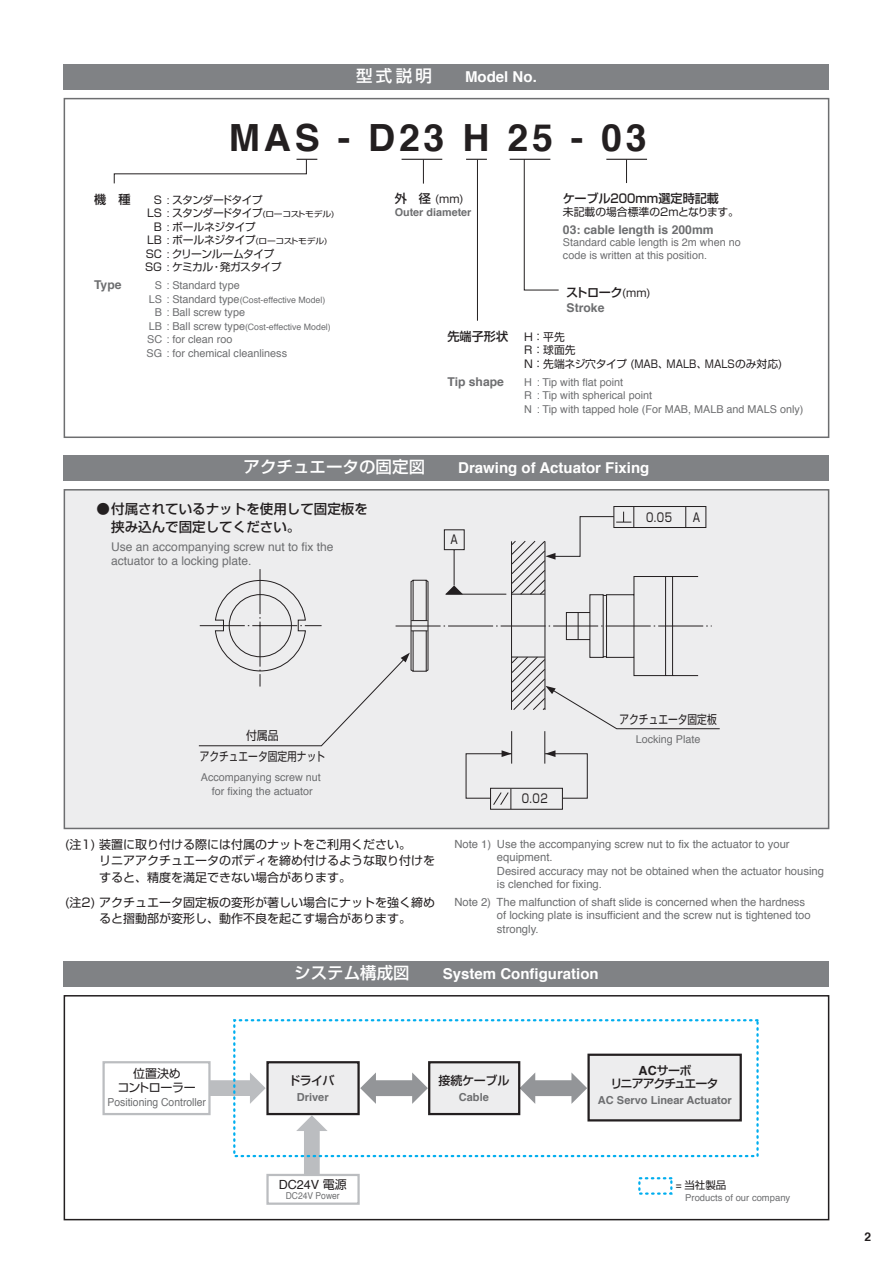
<style>
.page{position:relative;width:893px;height:1263px;background:#fff}
.page>*{position:absolute;margin:0;border:0;box-sizing:border-box;transform-origin:0 0}
.t1{font:700 37.5px "Helvetica";letter-spacing:.1em;color:#231f20}
.t2{font:700 15px "Helvetica";color:#fff}
.t3{font:13.5px/18px "Shin Go Pro Medium 90 pv RKSJ H";color:#231f20}
.t4{font:12.6px "Helvetica";color:#231f20}
.t5{font:700 12.15px "Helvetica";color:#6d6e70}
.t6{font:12.15px "Shin Go Pro Regular 90 pv RKSJ H";color:#231f20;scale:.8 1}
.t7{font:12.15px "Shin Go Pro Medium 90 pv RKSJ H";color:#231f20}
.t8{font:12.15px "Shin Go Pro Regular 90 pv RKSJ H";color:#231f20;scale:.9 1}
.t9{font:12px/16.5px "Shin Go Pro Regular 90 pv RKSJ H";color:#231f20;text-align:justify}
.t10{font:12px/13.5px "Helvetica";color:#6d6e70}
.t11{font:12px/13.5px "Shin Go Pro Medium 90 pv RKSJ H";letter-spacing:-.07em;color:#231f20;text-align:center}
.t12{font:12px/13.5px "Shin Go Pro Regular 90 pv RKSJ H";letter-spacing:-.03em;color:#231f20;text-align:center}
.t13{font:700 12px "Helvetica";color:#231f20}
.t14{font:11.25px/13.5px "Helvetica";color:#6d6e70}
.t15{font:700 10.95px "Helvetica";color:#6d6e70}
.t16{font:10.95px "Helvetica";color:#6d6e70;scale:.94 1}
.t17{font:10.8px/13.5px "Helvetica";color:#6d6e70}
.t18{font:10.8px/13.5px "Shin Go Pro Regular 90 pv RKSJ H";color:#231f20}
.t19{font:10.8px "Shin Go Pro Regular 90 pv RKSJ H";letter-spacing:-.035em;color:#231f20}
.t20{font:10.8px "Shin Go Pro Regular 90 pv RKSJ H";letter-spacing:-.06em;color:#231f20}
.t21{font:10.8px "Shin Go Pro Regular 90 pv RKSJ H";letter-spacing:-.055em;color:#231f20}
.t22{font:700 10.8px "Helvetica";color:#6d6e70}
.t23{font:10.5px "Shin Go Pro Regular 90 pv RKSJ H";color:#231f20}
.t24{font:9.45px "Helvetica";color:#6d6e70}
.t25{font:9.45px "Helvetica";color:#6d6e70;scale:.9 1}
.t26{font:8.7px "Helvetica";color:#6d6e70}
.s1{font-family:"Shin Go Pro Medium 90 pv RKSJ H";font-weight:400;font-size:16.5px}
.s2{font-family:"Shin Go Pro Bold 90 pv RKSJ H";font-weight:400;font-size:16.5px}
.s3{font-family:"Shin Go Pro Medium 90 pv RKSJ H";font-size:12.15px}
.s4{font-family:"Helvetica"}
.s5{font-size:7.95px}
.s6{font-size:10.8px}
.s7{font-family:"Shin Go Pro Regular 90 pv RKSJ H";font-size:10.8px}
.s8{font-family:"Shin Go Pro Regular 90 pv RKSJ H";font-size:12px}
.s9{font-family:"Helvetica";font-weight:700;font-size:12.6px}
.s10{font-family:"Helvetica";font-size:10.95px}
</style>
<div class="page">
<div style="left:64px;top:490px;width:764px;height:338px;background:#ededee"></div>
<svg style="left:198px;top:506px;width:522px;height:304px"></svg>
<div style="left:64px;top:489px;width:765px;height:340px;border:2px solid #6d6e70"></div>
<div style="left:64px;top:455px;width:765px;height:26px;background:#808285"></div>
<div style="left:64px;top:64px;width:765px;height:25px;background:#808285"></div>
<hr style="left:401px;top:159px;width:41px;height:1px;background:#231f20">
<svg style="left:523px;top:159px;width:36px;height:132px"></svg>
<svg style="left:113px;top:159px;width:204px;height:25px"></svg>
<hr style="left:477px;top:160px;width:1px;height:161px;background:#231f20">
<svg style="left:466px;top:159px;width:21px;height:1px"></svg>
<hr style="left:509px;top:159px;width:41px;height:1px;background:#231f20">
<hr style="left:606px;top:159px;width:41px;height:1px;background:#231f20">
<svg style="left:423px;top:160px;width:1px;height:24px"></svg>
<svg style="left:626px;top:160px;width:1px;height:23px"></svg>
<div style="left:64px;top:98px;width:765px;height:340px;border:2px solid #6d6e70"></div>
<div style="left:64px;top:961px;width:765px;height:26px;background:#808285"></div>
<svg style="left:520px;top:1072px;width:67px;height:32px"></svg>
<svg style="left:102px;top:1061px;width:326px;height:144px"></svg>
<div style="left:267px;top:1062px;width:91px;height:52px;background:#ededee"></div>
<div style="left:266px;top:1061px;width:94px;height:54px;border:2px solid #231f20"></div>
<div style="left:429px;top:1062px;width:90px;height:52px;background:#ededee"></div>
<div style="left:428px;top:1061px;width:92px;height:54px;border:2px solid #231f20"></div>
<div style="left:588px;top:1055px;width:152px;height:65px;background:#ededee"></div>
<div style="left:587px;top:1054px;width:154px;height:68px;border:2px solid #231f20"></div>
<div style="left:638px;top:1177px;width:34px;height:18px;border:2px dashed #00aeef"></div>
<div style="left:233px;top:1019px;width:525px;height:138px;border:2px dashed #00aeef"></div>
<div style="left:64px;top:995px;width:765px;height:225px;border:2px solid #231f20"></div>
<h2 class="t2" style="left:356px;top:71px;width:182px"><span class="s1">型式説明</span><span class="s2">　　</span>Model No.</h2>
<h1 class="t1" style="left:229px;top:122px;width:419px">MAS - D23 H 25 - 03</h1>
<p class="t19" style="left:394px;top:195px;width:70px"><span class="s3">外　径</span> (mm)</p>
<p class="t22" style="left:394px;top:207px;width:78px">Outer diameter</p>
<p class="t7" style="left:562px;top:194px;width:158px">ケーブル200mm選定時記載</p>
<p class="t18" style="left:563px;top:207px;width:177px">未記載の場合標準の2mとなります。</p>
<p class="t5" style="left:563px;top:224px;width:152px">03: cable length is 200mm</p>
<p class="t17" style="left:563px;top:237px;width:179px;line-height:12.8px">Standard cable length is 2m when no code is written at this position.</p>
<p class="t7" style="left:94px;top:195px;width:38px">機　種</p>
<p class="t20" style="left:154px;top:196px;width:110px">S <span class="s4">:</span> スタンダードタイプ</p>
<p class="t20" style="left:147px;top:209px;width:189px">LS <span class="s4">:</span> スタンダードタイプ<span class="s5">(ローコストモデル)</span></p>
<p class="t21" style="left:154px;top:223px;width:103px">B <span class="s4">:</span> ボールネジタイプ</p>
<p class="t19" style="left:147px;top:236px;width:182px">LB <span class="s4">:</span> ボールネジタイプ<span class="s5">(ローコストモデル)</span></p>
<p class="t19" style="left:146px;top:250px;width:130px">SC <span class="s4">:</span> クリーンルームタイプ</p>
<p class="t21" style="left:145px;top:263px;width:138px">SG <span class="s4">:</span> ケミカル・発ガスタイプ</p>
<p class="t5" style="left:94px;top:280px;width:29px">Type</p>
<p class="t17" style="left:155px;top:280px;width:86px">S : Standard type</p>
<p class="t26" style="left:149px;top:296px;width:178px"><span class="s6">LS : Standard type</span>(Cost-effective Model)</p>
<p class="t17" style="left:155px;top:307px;width:92px">B : Ball screw type</p>
<p class="t26" style="left:149px;top:323px;width:183px"><span class="s6">LB : Ball screw type</span>(Cost-effective Model)</p>
<p class="t17" style="left:146px;top:334px;width:142px">SC : for clean roo<br>SG : for chemical cleanliness</p>
<p class="t7" style="left:447px;top:332px;width:62px">先端子形状</p>
<p class="t18" style="left:524px;top:331px;width:260px">H ：平先<br>R ：球面先<br>N ：先端ネジ穴タイプ (MAB、MALB、MALSのみ対応)</p>
<p class="t5" style="left:447px;top:376px;width:58px">Tip shape</p>
<p class="t17" style="left:524px;top:376px;width:281px">H : Tip with flat point<br>R : Tip with spherical point<br>N : Tip with tapped hole (For MAB, MALB and MALS only)</p>
<p class="t7" style="left:566px;top:288px;width:86px">ストローク<span class="s7">(mm)</span></p>
<p class="t5" style="left:566px;top:302px;width:39px">Stroke</p>
<h2 class="t2" style="left:243px;top:462px;width:407px"><span class="s1">アクチュエータの固定図　　</span>Drawing of Actuator Fixing</h2>
<p class="t3" style="left:96px;top:502px;width:273px">●付属されているナットを使用して固定板を　挟み込んで固定してください。</p>
<p class="t10" style="left:111px;top:541px;width:224px">Use an accompanying screw nut to fix the actuator to a locking plate.</p>
<p class="t6" style="left:450px;top:535px;width:11px">A</p>
<p class="t6" style="left:646px;top:512px;width:34px">0.05</p>
<p class="t6" style="left:692px;top:512px;width:11px">A</p>
<p class="t6" style="left:619px;top:715px;width:123px">アクチュエータ固定板</p>
<p class="t8" style="left:246px;top:731px;width:38px">付属品</p>
<p class="t17" style="left:635px;top:733px;width:66px">Locking Plate</p>
<p class="t6" style="left:200px;top:751px;width:158px">アクチュエータ固定用ナット</p>
<p class="t17" style="left:201px;top:772px;width:122px;text-align:center">Accompanying screw nut for fixing the actuator</p>
<p class="t6" style="left:521px;top:794px;width:34px">0.02</p>
<p class="t9" style="left:99px;top:838px;width:338px;text-indent:-34px">(注1) 装置に取り付ける際には付属のナットをご利用ください。　　リニアアクチュエータのボディを締め付けるような取り付けをすると、精度を満足できない場合があります。</p>
<p class="t9" style="left:99px;top:896px;width:338px;text-indent:-34px">(注2) アクチュエータ固定板の変形が著しい場合にナットを強く締めると摺動部が変形し、動作不良を起こす場合があります。</p>
<p class="t14" style="left:497px;top:838px;width:329px;text-indent:-43px">Note 1) Use the accompanying screw nut to fix the actuator to your equipment.<br>Desired accuracy may not be obtained when the actuator housing is clenched for fixing.</p>
<p class="t14" style="left:497px;top:896px;width:315px;text-indent:-43px">Note 2) The malfunction of shaft slide is concerned when the hardness of locking plate is insufficient and the screw nut is tightened too strongly.</p>
<p class="t12" style="left:117px;top:1069px;width:80px">位置決め<br>コントローラー</p>
<p class="t16" style="left:108px;top:1097px;width:106px">Positioning Controller</p>
<h2 class="t2" style="left:294px;top:968px;width:306px"><span class="s1">システム構成図　　</span>System Configuration</h2>
<p class="t11" style="left:288px;top:1076px;width:48px">ドライバ</p>
<p class="t15" style="left:297px;top:1093px;width:33px">Driver</p>
<p class="t4" style="left:279px;top:1179px;width:70px">DC24V <span class="s8">電源</span></p>
<p class="t25" style="left:286px;top:1192px;width:61px">DC24V Power</p>
<p class="t11" style="left:438px;top:1076px;width:72px">接続ケーブル</p>
<p class="t15" style="left:459px;top:1093px;width:32px">Cable</p>
<p class="t11" style="left:610px;top:1065px;width:110px"><span class="s9">AC</span>サーボ<br>リニアアクチュエータ</p>
<p class="t15" style="left:598px;top:1096px;width:135px">AC Servo Linear Actuator</p>
<p class="t23" style="left:675px;top:1181px;width:52px"><span class="s10">=</span> 当社製品</p>
<p class="t24" style="left:685px;top:1193px;width:107px">Products of our company</p>
<p class="t13" style="left:864px;top:1232px;width:8px">2</p>
</div>
